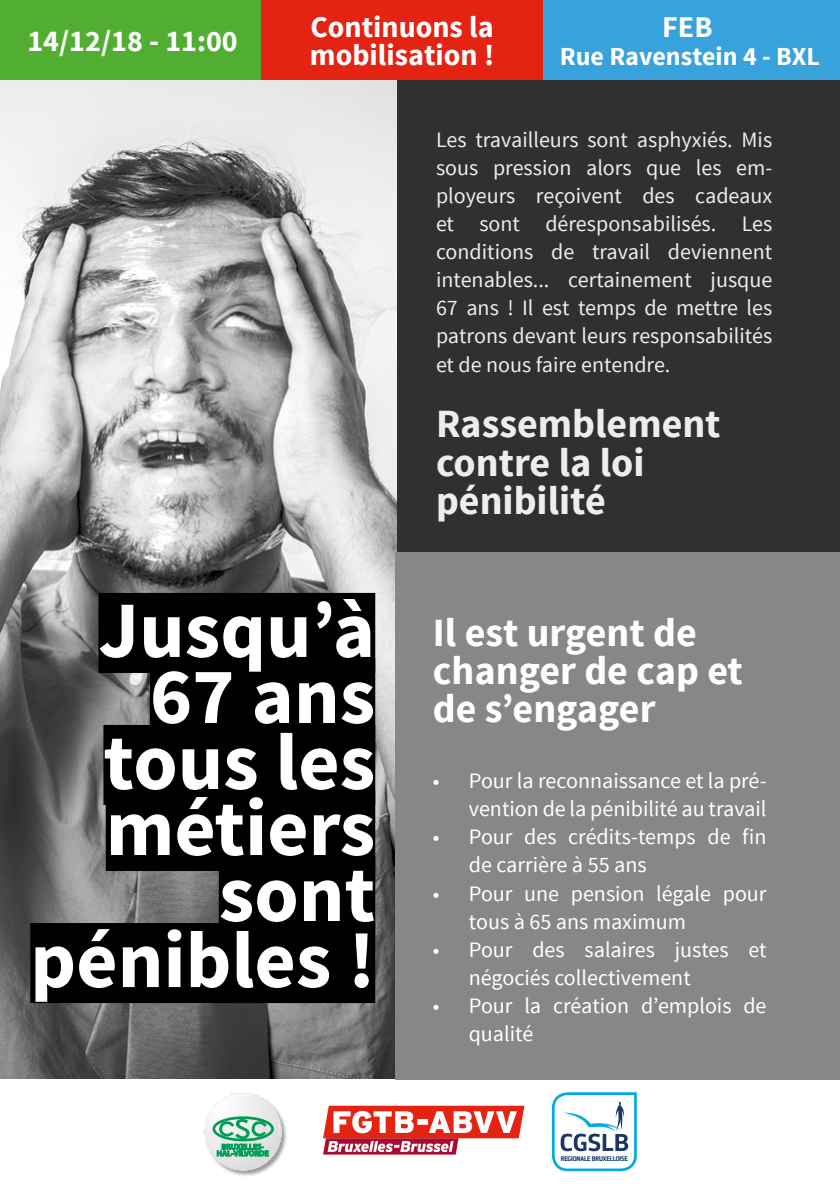
<style>
.page{position:relative;width:840px;height:1191px;background:#fff}
.page>*{position:absolute;margin:0;border:0;box-sizing:border-box;transform-origin:0 0}
.t1{font:700 80px/66px "Source Sans Pro";color:#fff;text-align:right}
.t2{font:700 40px/38px "Source Sans Pro";color:#fff}
.t3{font:700 40px/38px "Source Sans Pro";color:#ededed}
.t4{font:700 30px/28px "Source Sans Pro";color:#fff}
.t5{font:700 26px "Source Sans Pro";color:#fff}
.t6{font:22px/28px "Source Sans Pro";color:#ededed;text-align:justify}
.t7{font:22px/28px "Source Sans Pro";color:#fff}
.t8{font:700 6.8px "Corbeau Con Pro";letter-spacing:-.02em;color:#0a346d}
</style>
<div class="page">
<img style="left:0;top:79px;width:397px;height:1000px">
<svg style="left:323px;top:1105px;width:201px;height:49px"></svg>
<svg style="left:551px;top:1092px;width:85px;height:79px"></svg>
<img style="left:204px;top:1115px;width:83px;height:61px">
<svg style="left:205px;top:1093px;width:76px;height:77px"></svg>
<div style="left:98px;top:593px;width:277px;height:80px;background:#000"></div>
<div style="left:150px;top:659px;width:225px;height:80px;background:#000"></div>
<div style="left:103px;top:725px;width:272px;height:80px;background:#000"></div>
<div style="left:106px;top:791px;width:269px;height:80px;background:#000"></div>
<div style="left:219px;top:857px;width:156px;height:80px;background:#000"></div>
<div style="left:30px;top:923px;width:345px;height:80px;background:#000"></div>
<div style="left:397px;top:72px;width:442px;height:481px;background:#303030"></div>
<div style="left:396px;top:552px;width:443px;height:527px;background:#878787"></div>
<div style="left:0;top:0;width:262px;height:79px;background:#52ae32"></div>
<div style="left:260px;top:0;width:283px;height:79px;background:#e42313"></div>
<div style="left:543px;top:0;width:296px;height:79px;background:#38a2dc"></div>
<h3 class="t4" style="left:27px;top:28px;width:212px">14/12/18 - 11:00</h3>
<h3 class="t4" style="left:310px;top:14px;width:186px">Continuons la mobilisation !</h3>
<h3 class="t4" style="left:661px;top:14px;width:52px">FEB</h3>
<p class="t5" style="left:559px;top:40px;width:262px">Rue Ravenstein 4 - BXL</p>
<p class="t6" style="left:436px;top:126px;width:337px">Les travailleurs sont asphyxiés. Mis sous pression alors que les em&shy;ployeurs reçoivent des cadeaux et sont déresponsabilisés. Les conditions de travail deviennent intenables... certainement jusque 67 ans ! Il est temps de mettre les patrons devant leurs responsabilités et de nous faire entendre.</p>
<h2 class="t3" style="left:436px;top:407px;width:286px">Rassemblement contre la loi pénibilité</h2>
<h1 class="t1" style="left:30px;top:600px;width:346px">Jusqu’à<br>67 ans tous les métiers sont pénibles !</h1>
<h2 class="t2" style="left:432px;top:615px;width:311px">Il est urgent de changer de cap et de s’engager</h2>
<p class="t7" style="left:432px;top:767px;width:335px;text-align:right">• Pour la reconnaissance et la pré&shy;vention de la pénibilité au travail</p>
<p class="t7" style="left:468px;top:823px;width:299px;text-indent:-36px">• Pour des crédits-temps de fin de carrière à 55 ans</p>
<p class="t7" style="left:468px;top:879px;width:299px;text-indent:-36px">• Pour une pension légale pour tous à 65 ans maximum</p>
<p class="t7" style="left:468px;top:935px;width:299px;text-indent:-36px">• Pour des salaires justes et négociés collectivement</p>
<p class="t7" style="left:468px;top:991px;width:299px;text-indent:-36px">• Pour la création d’emplois de qualité</p>
<p class="t8" style="left:560px;top:1154px;width:68px">REGIONALE BRUXELLOISE</p>
</div>
